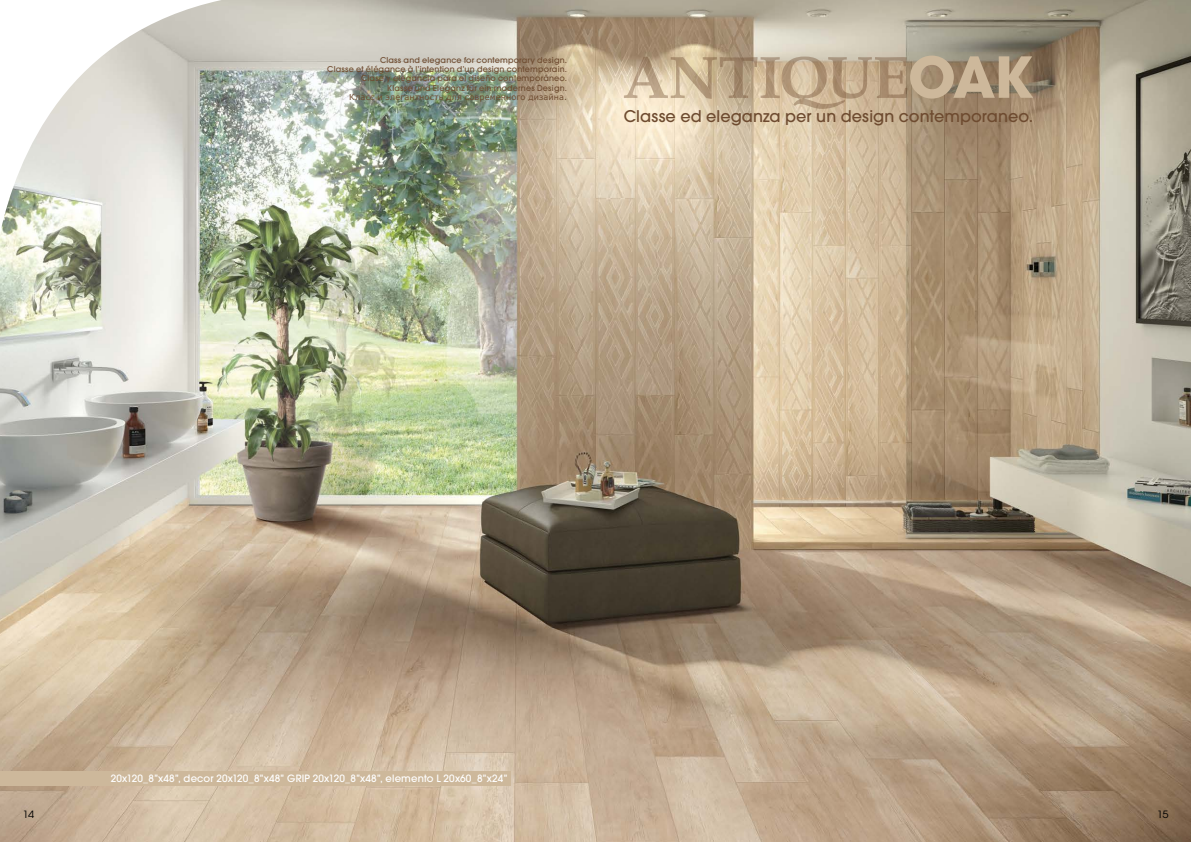
<style>
.page{position:relative;width:1191px;height:842px;background:#fff}
.page>*{position:absolute;margin:0;border:0;box-sizing:border-box;transform-origin:0 0}
.t1{font:500 16px "Avant Garde";letter-spacing:.005em;color:#6e4b30}
.t2{font:500 10px "Avant Garde";letter-spacing:.01em;color:#fff}
.t3{font:10px "Avant Garde";color:#000;scale:1.1 1}
.t4{font:8.2px "Verdana";letter-spacing:.02em;color:#6e4b30}
.t5{font:500 8px/9.2px "Avant Garde";letter-spacing:.02em;color:#6e4b30;text-align:right}
</style>
<div class="page">
<img style="left:0;top:0;width:595px;height:842px">
<svg style="left:595px;top:0;width:596px;height:842px;background:#b29f86"></svg>
<div style="left:0;top:771px;width:510px;height:14px;background:#cdb89b"></div>
<svg style="left:624px;top:56px;width:409px;height:53px;background:#bfaa8d"></svg>
<p class="t5" style="left:327px;top:56px;width:241px">Class and elegance for contemporary design.<br>Classe et élégance à l’intention d’un design contemporain.<br>Clase y elegancia para el diseño contemporáneo.<br>Klasse und Eleganz für ein modernes Design.</p>
<p class="t4" style="left:349px;top:91px;width:219px">Класс и элегантность для современного дизайна.</p>
<h1 class="t1" style="left:624px;top:106px;width:411px">Classe ed eleganza per un design contemporaneo.</h1>
<p class="t2" style="left:111px;top:772px;width:398px">20x120_8”x48”, decor 20x120_8”x48” GRIP 20x120_8”x48”, elemento L 20x60_8”x24”</p>
<p class="t3" style="left:23px;top:808px;width:12px">14</p>
<p class="t3" style="left:1156px;top:808px;width:12px">15</p>
</div>
